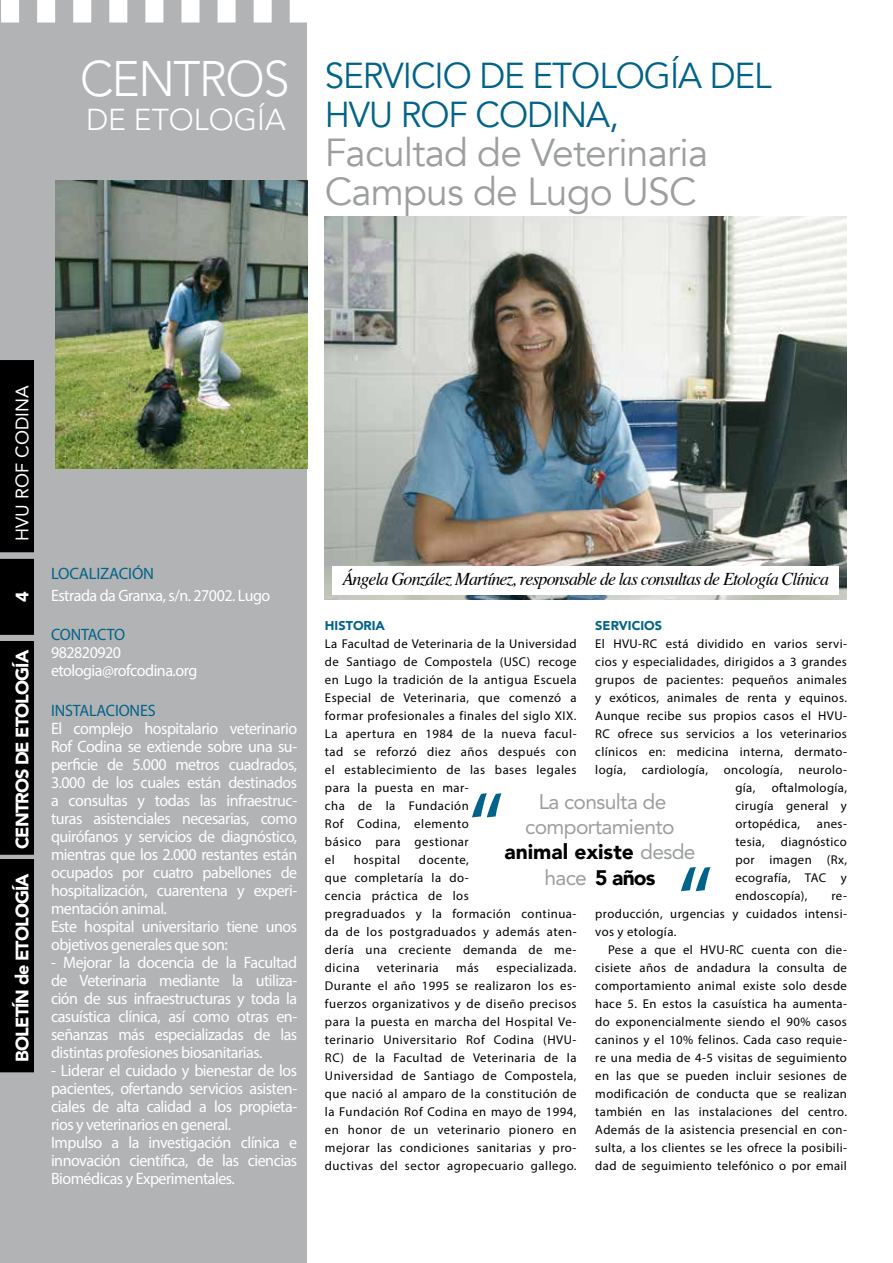
<style>
.page{position:relative;width:893px;height:1263px;background:#fff}
.page>*{position:absolute;margin:0;border:0;box-sizing:border-box;transform-origin:0 0}
.t1{font:99px "Myriad Pro";color:#02638a}
.t2{font:300 49.5px "Avenir";color:#fff;scale:.95 1}
.t3{font:39px/39px "Avenir";letter-spacing:-.02em;color:#9c9e9f}
.t4{font:36px "Avenir";letter-spacing:-.03em;color:#02638a}
.t5{font:300 30px "Avenir";color:#fff}
.t6{font:21px/25.2px "Avenir";letter-spacing:-.03em;color:#9c9e9f;text-align:center}
.t7{font:italic 18px "Times";letter-spacing:-.05em;color:#000}
.t8{font:900 18px "Avenir";letter-spacing:-.05em;color:#fff}
.t9{font:18px "Avenir";color:#fff}
.t10{font:16.5px/18px "Myriad Pro";letter-spacing:-.03em;color:#fff}
.t11{font:16.5px "Myriad Pro";letter-spacing:-.01em;color:#02638a}
.t12{font:12.75px/18px "Myriad Pro";letter-spacing:.03em;color:#000;text-align:justify}
.t13{font:900 12.75px "Avenir";color:#02638a}
.s1{font-weight:900;color:#000}
</style>
<div class="page">
<div style="left:0;top:0;width:307px;height:1263px;background:#b1b3b4"></div>
<div style="left:0;top:559px;width:34px;height:76px;background:#000"></div>
<div style="left:0;top:360px;width:34px;height:192px;background:#000"></div>
<div style="left:0;top:641px;width:34px;height:431px;background:#000"></div>
<img style="left:55px;top:180px;width:253px;height:288px">
<img style="left:325px;top:216px;width:521px;height:384px">
<svg style="left:1px;top:0;width:306px;height:23px"></svg>
<div style="left:332px;top:566px;width:507px;height:29px;background:#fff"></div>
<h2 class="t2" style="left:80px;top:49px;width:186px">CENTROS</h2>
<h3 class="t5" style="left:86px;top:102px;width:201px">DE ETO LOG ÍA</h3>
<h3 class="t4" style="left:325px;top:54px;width:96px">Servicio</h3>
<h3 class="t4" style="left:479px;top:54px;width:75px">de etología</h3>
<h3 class="t4" style="left:710px;top:54px;width:21px">del</h3>
<h3 class="t4" style="left:325px;top:93px;width:198px">HVU Rof Codina</h3>
<h3 class="t4" style="left:609px;top:93px;width:11px">,</h3>
<h3 class="t3" style="left:325px;top:134px;width:385px">Facultad de Veterinaria<br>Campus de Lugo USC</h3>
<h3 class="t9" style="left:12px;top:541px;width:157px;rotate:-90deg">HVU ROF CODINA</h3>
<h3 class="t8" style="left:7px;top:602px;width:12px;rotate:-90deg">4</h3>
<h3 class="t8" style="left:7px;top:849px;width:201px;rotate:-90deg">CENTROS DE ETOLOGÍA</h3>
<h3 class="t8" style="left:7px;top:1061px;width:190px;rotate:-90deg">BOLETÍN de ETOLOGÍA</h3>
<p class="t11" style="left:51px;top:563px;width:104px">LOCALIZACIÓN</p>
<p class="t10" style="left:51px;top:586px;width:221px">Estrada da Granxa, s/n. 27002. Lugo</p>
<p class="t11" style="left:51px;top:624px;width:75px">CONTACTO</p>
<p class="t10" style="left:51px;top:643px;width:148px">982820920 etologia@rofcodina.org</p>
<p class="t11" style="left:51px;top:700px;width:106px">INSTALACIONES</p>
<p class="t10" style="left:51px;top:719px;width:248px">El complejo hospitalario veterinario Rof Codina se extiende sobre una su&shy;perficie de 5.000 metros cuadrados, 3.000 de los cuales están destinados a consultas y todas las infraestruc&shy;turas asistenciales necesarias, como quirófanos y servicios de diagnóstico, mientras que los 2.000 restantes están ocupados por cuatro pabellones de hospitalización, cuarentena y experi&shy;mentación animal.<br>Este hospital universitario tiene unos objetivos generales que son:</p>
<p class="t10" style="left:51px;top:953px;width:248px;text-align:justify">- Mejorar la docencia de la Facultad de Veterinaria mediante la utiliza&shy;ción de sus infraestructuras y toda la casuística clínica, así como otras en&shy;señanzas más especializadas de las distintas profesiones biosanitarias.</p>
<p class="t10" style="left:51px;top:1061px;width:248px">- Liderar el cuidado y bienestar de los pacientes, ofertando servicios asisten&shy;ciales de alta calidad a los propieta&shy;rios y veterinarios en general.<br>Impulso a la investigación clínica e innovación científica, de las ciencias Biomédicas y Experimentales.</p>
<h3 class="t7" style="left:342px;top:563px;width:488px">Ángela González Martínez, responsable de las consultas de Etología Clínica</h3>
<p class="t13" style="left:325px;top:615px;width:62px">HISTORIA</p>
<p class="t12" style="left:325px;top:635px;width:253px;text-align:left">La Facultad de Veterinaria de la Universidad de Santiago de Compostela (USC) recoge en Lugo la tradición de la antigua Escuela<br>Especial de Veterinaria, que comenzó a formar profesionales a finales del siglo XIX.<br>La apertura en 1984 de la nueva facul&shy;tad se reforzó diez años después con el establecimiento de las bases legales para la puesta en mar-<br>cha de la Fundación<br>Rof Codina, elemento<br>básico para gestionar<br>el</p>
<p class="t13" style="left:595px;top:615px;width:67px">SERVICIOS</p>
<p class="t12" style="left:595px;top:635px;width:253px">El HVU-RC está dividido en varios servi-</p>
<p class="t12" style="left:595px;top:653px;width:253px">cios y especialidades, dirigidos a 3 grandes</p>
<p class="t12" style="left:595px;top:671px;width:253px">grupos de pacientes: pequeños animales</p>
<p class="t12" style="left:595px;top:689px;width:253px">y exóticos, animales de renta y equinos.</p>
<p class="t12" style="left:595px;top:707px;width:253px">Aunque recibe sus propios casos el HVU-</p>
<p class="t12" style="left:595px;top:725px;width:253px">RC ofrece sus servicios a los veterinarios</p>
<p class="t12" style="left:595px;top:743px;width:253px">clínicos en: medicina interna, dermato-</p>
<p class="t12" style="left:595px;top:761px;width:253px">logía, cardiología, oncología, neurolo-</p>
<p class="t12" style="left:735px;top:779px;width:21px">gía,</p>
<p class="t12" style="left:735px;top:779px;width:113px;text-indent:36px">oftalmología, cirugía general y ortopédica,</p>
<h1 class="t1" style="left:469px;top:767px;width:37px">“</h1>
<h3 class="t6" style="left:504px;top:789px;width:193px">La consulta de comportamiento <span class="s1">animal existe</span> desde hace <span class="s1">5 años</span></h3>
<p class="t12" style="left:817px;top:815px;width:32px">anes-</p>
<p class="t12" style="left:735px;top:833px;width:113px;text-indent:45px">diagnóstico por imagen (Rx, ecografía, TAC y endoscopía),</p>
<p class="t12" style="left:735px;top:833px;width:31px">tesia,</p>
<p class="t12" style="left:325px;top:851px;width:253px;text-align:left;text-indent:94px">docente,<br>que completaría la do-<br>cencia práctica de los<br>pregraduados y la formación continua&shy;da de los postgraduados y además aten&shy;dería una creciente demanda de me&shy;dicina</p>
<p class="t12" style="left:354px;top:851px;width:48px">hospital</p>
<h1 class="t1" style="left:678px;top:840px;width:37px">“</h1>
<p class="t12" style="left:595px;top:887px;width:253px;text-indent:236px">re&shy;producción, urgencias y cuidados intensi&shy;vos y etología.</p>
<p class="t12" style="left:595px;top:941px;width:253px;text-indent:13px">Pese a que el HVU-RC cuenta con die&shy;cisiete años de andadura la consulta de comportamiento animal existe solo desde hace 5. En estos la casuística ha aumenta&shy;do exponencialmente siendo el 90% casos caninos y el 10% felinos. Cada caso requie&shy;re una media de 4-5 visitas de seguimiento en las que se pueden incluir sesiones de modificación de conducta que se realizan también en las instalaciones del centro.<br>Además de la asistencia presencial en con&shy;sulta, a los clientes se les ofrece la posibili&shy;dad de seguimiento telefónico o por email</p>
<p class="t12" style="left:325px;top:959px;width:253px;text-indent:172px">especializada.<br>Durante el año 1995 se realizaron los es&shy;fuerzos organizativos y de diseño precisos para la puesta en marcha del Hospital Ve&shy;terinario Universitario Rof Codina (HVU-RC) de la Facultad de Veterinaria de la Universidad de Santiago de Compostela, que nació al amparo de la constitución de la Fundación Rof Codina en mayo de 1994, en honor de un veterinario pionero en mejorar las condiciones sanitarias y pro&shy;ductivas del sector agropecuario gallego.</p>
<p class="t12" style="left:377px;top:959px;width:63px">veterinaria</p>
<p class="t12" style="left:456px;top:959px;width:24px">más</p>
</div>
